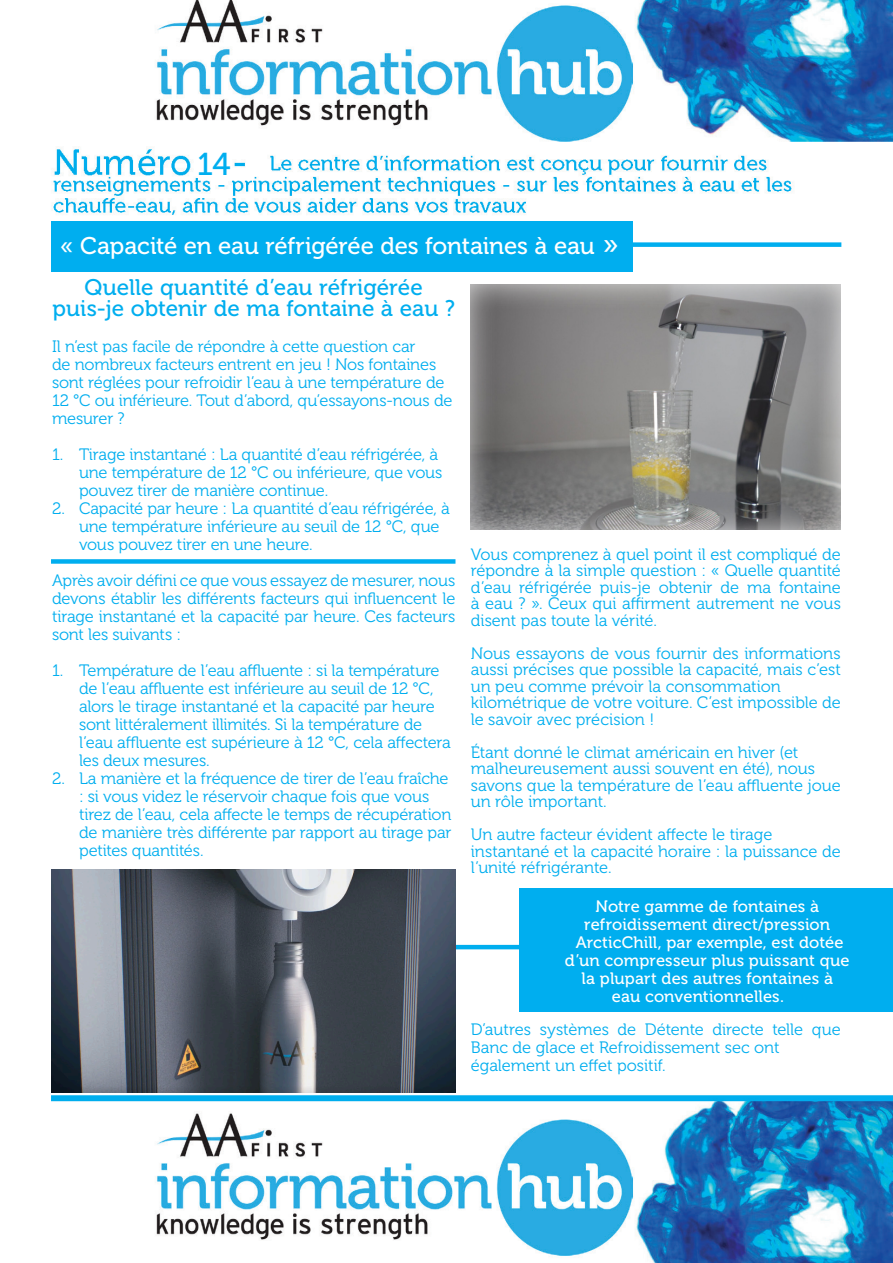
<style>
.page{position:relative;width:893px;height:1263px;background:#fff}
.page>*{position:absolute;margin:0;border:0;box-sizing:border-box;transform-origin:0 0}
.t1{font:31.5px "Museo 500";color:#00aeef}
.t2{font:24px "Museo 500";letter-spacing:-.01em;color:#fff}
.t3{font:22.5px "Museo 500";color:#00aeef}
.t4{font:16.5px/18px "Museo 300";letter-spacing:-.01em;color:#00aeef}
.t5{font:16.5px "Museo 500";letter-spacing:.01em;color:#fff}
.s1{font-size:28.5px}
.s2{font-size:18px;color:#00aeef}
.s3{font-family:"Museo 300";font-size:18px;color:#00aeef}
</style>
<div class="page">
<img style="left:51px;top:0;width:842px;height:1263px">
<hr style="left:436px;top:945px;width:370px;height:4px;background:#00aeef">
<div style="left:437px;top:242px;width:404px;height:5px;background:#00aeef"></div>
<div style="left:51px;top:222px;width:581px;height:50px;background:#00aeef"></div>
<img style="left:51px;top:870px;width:404px;height:223px">
<div style="left:520px;top:888px;width:373px;height:124px;background:#00aeef"></div>
<div style="left:51px;top:559px;width:404px;height:5px;background:#00aeef"></div>
<div style="left:471px;top:285px;width:372px;height:247px;background:#fff;opacity:.75"></div>
<h1 class="t1" style="left:197px;top:147px;width:35px">14</h1>
<p class="t2" style="left:60px;top:232px;width:560px">« Capacité en eau réfrigérée des fontaines à eau <span class="s1">»</span></p>
<p class="t3" style="left:84px;top:275px;width:340px">Quelle quantité d’eau réfrigérée</p>
<p class="t3" style="left:52px;top:296px;width:404px">puis-je obtenir de ma fontaine à eau ?</p>
<p class="t4" style="left:52px;top:337px;width:365px">Il n’est pas facile de répondre à cette question car</p>
<p class="t4" style="left:52px;top:355px;width:402px">de nombreux facteurs entrent en jeu ! Nos fontaines sont réglées pour refroidir l’eau à une température de 12 °C ou inférieure. Tout d’abord, qu’essayons-nous de mesurer ?</p>
<p class="t4" style="left:79px;top:445px;width:365px;text-indent:-27px">1. Tirage instantané : La quantité d’eau réfrigérée, à une température de 12 °C ou inférieure, que vous pouvez tirer de manière continue.</p>
<p class="t4" style="left:79px;top:499px;width:372px;text-indent:-27px">2. Capacité par heure : La quantité d’eau réfrigérée, à une température inférieure au seuil de 12 °C, que vous pouvez tirer en une heure.</p>
<p class="t4" style="left:52px;top:571px;width:405px;text-align:justify">Après avoir défini ce que vous essayez de mesurer, nous devons établir les différents facteurs qui influencent le tirage instantané et la capacité par heure. Ces facteurs sont les suivants :</p>
<p class="t4" style="left:79px;top:661px;width:373px;text-indent:-27px">1. Température de l’eau affluente : si la température de l’eau affluente est inférieure au seuil de 12 °C, alors le tirage instantané et la capacité par heure sont littéralement illimités. Si la température de l’eau affluente est supérieure à 12 °C, cela affectera les deux mesures.</p>
<p class="t4" style="left:79px;top:769px;width:374px;text-indent:-27px">2. La manière et la fréquence de tirer de l’eau fraîche : si vous videz le réservoir chaque fois que vous tirez de l’eau, cela affecte le temps de récupération de manière très différente par rapport au tirage par petites quantités.</p>
<p class="t4" style="left:471px;top:546px;width:372px;line-height:16.5px;text-align:justify">Vous comprenez à quel point il est compliqué de répondre à la simple question : « Quelle quantité d’eau réfrigérée puis-je obtenir de ma fontaine à eau ? ». Ceux qui affirment autrement ne vous disent pas toute la vérité.</p>
<p class="t4" style="left:471px;top:645px;width:372px;line-height:16.5px;text-align:justify">Nous essayons de vous fournir des informations aussi précises que possible la capacité, mais c’est un peu comme prévoir la consommation</p>
<p class="t4" style="left:471px;top:694px;width:372px;line-height:16.5px">kilométrique de votre voiture. C’est impossible de le savoir avec précision !</p>
<p class="t4" style="left:471px;top:743px;width:329px">Étant donné le climat américain en hiver (et</p>
<p class="t4" style="left:471px;top:760px;width:346px">malheureusement aussi souvent en été), nous</p>
<p class="t4" style="left:471px;top:777px;width:372px;line-height:16.5px">savons que la température de l’eau affluente joue un rôle important.</p>
<p class="t4" style="left:471px;top:826px;width:303px">Un autre facteur évident affecte le tirage</p>
<p class="t4" style="left:471px;top:843px;width:372px;line-height:16.5px">instantané et la capacité horaire : la puissance de l’unité réfrigérante.</p>
<p class="t5" style="left:595px;top:897px;width:225px">Notre gamme de fontaines à</p>
<p class="t5" style="left:584px;top:915px;width:247px">refroidissement direct/pression</p>
<p class="t5" style="left:576px;top:933px;width:269px">ArcticChill, par exemple, est dotée</p>
<p class="t5" style="left:565px;top:951px;width:286px">d’un compresseur plus puissant que</p>
<p class="t5" style="left:582px;top:969px;width:253px">la plupart des autres fontaines à</p>
<p class="t5" style="left:612px;top:987px;width:192px">eau conventionnelles.<span class="s2">rs</span><span class="s3">.</span></p>
<p class="t4" style="left:471px;top:1021px;width:372px">D’autres systèmes de Détente directe telle que<br>Banc de glace et Refroidissement sec ont</p>
<p class="t4" style="left:471px;top:1057px;width:197px">également un effet positif.</p>
</div>
